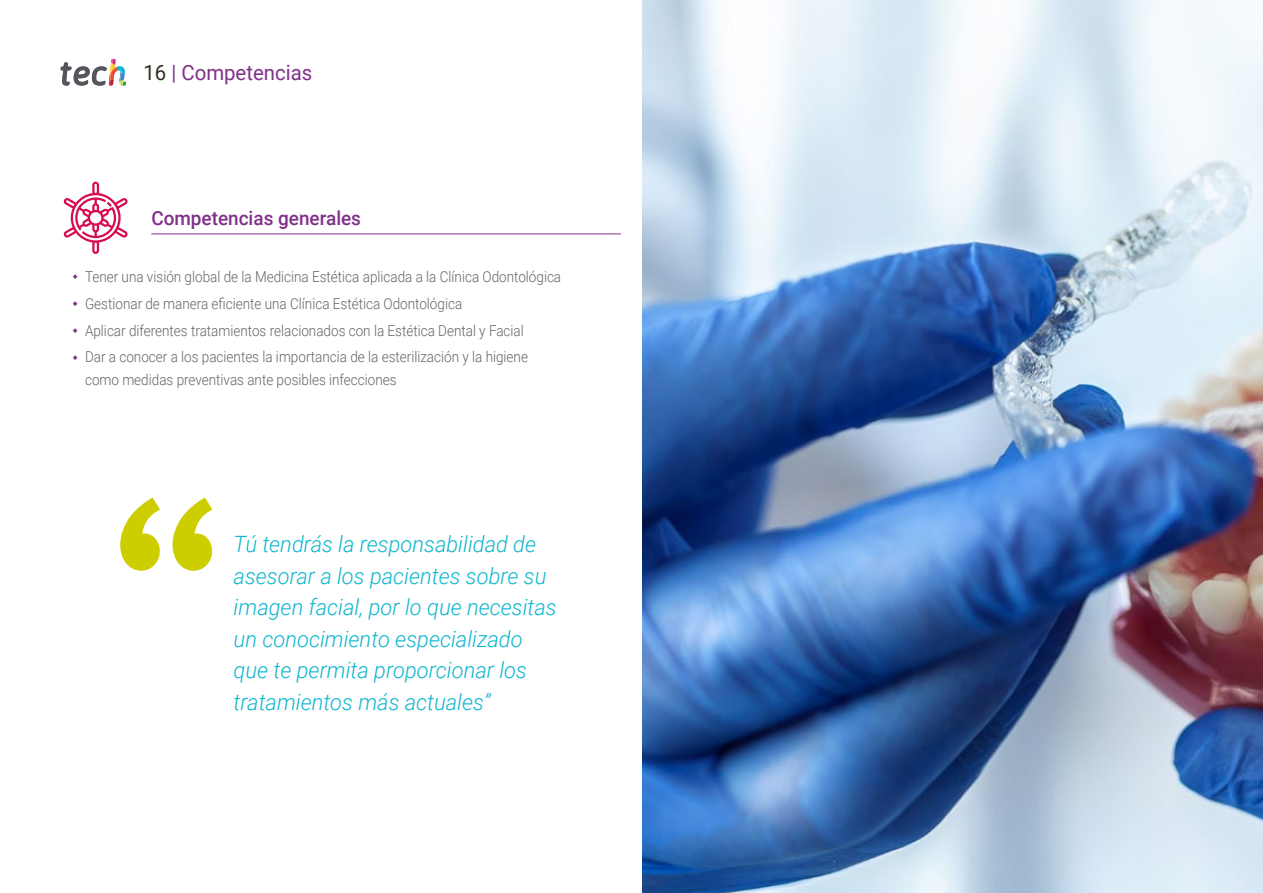
<style>
.page{position:relative;width:1263px;height:893px;background:#fff}
.page>*{position:absolute;margin:0;border:0;box-sizing:border-box;transform-origin:0 0}
.t1{font:italic 300 22.5px/31.5px "Roboto";color:#0fb6cf}
.t2{font:21px "Roboto";color:#813089}
.t3{font:500 19.5px "Roboto";color:#813089}
.t4{font:300 15px/26.7px "Roboto";color:#61646a;scale:.9 1}
.s1{color:#312e20}
</style>
<div class="page">
<hr style="left:151px;top:234px;width:470px;height:1px;background:#813089">
<svg style="left:63px;top:182px;width:65px;height:72px"></svg>
<img style="left:642px;top:0;width:621px;height:893px">
<svg style="left:120px;top:497px;width:92px;height:74px"></svg>
<svg style="left:61px;top:59px;width:65px;height:27px"></svg>
<h2 class="t2" style="left:144px;top:57px;width:170px"><span class="s1">16</span> | Competencias</h2>
<h3 class="t3" style="left:151px;top:205px;width:211px">Competencias generales</h3>
<p class="t4" style="left:85px;top:263px;width:531px">Tener una visión global de la Medicina Estética aplicada a la Clínica Odontológica Gestionar de manera eficiente una Clínica Estética Odontológica<br>Aplicar diferentes tratamientos relacionados con la Estética Dental y Facial<br>Dar a conocer a los pacientes la importancia de la esterilización y la higiene</p>
<p class="t4" style="left:85px;top:366px;width:348px">como medidas preventivas ante posibles infecciones</p>
<h1 class="t1" style="left:234px;top:527px;width:325px">Tú tendrás la responsabilidad de asesorar a los pacientes sobre su imagen facial, por lo que necesitas un conocimiento especializado que te permita proporcionar los tratamientos más actuales”</h1>
</div>
